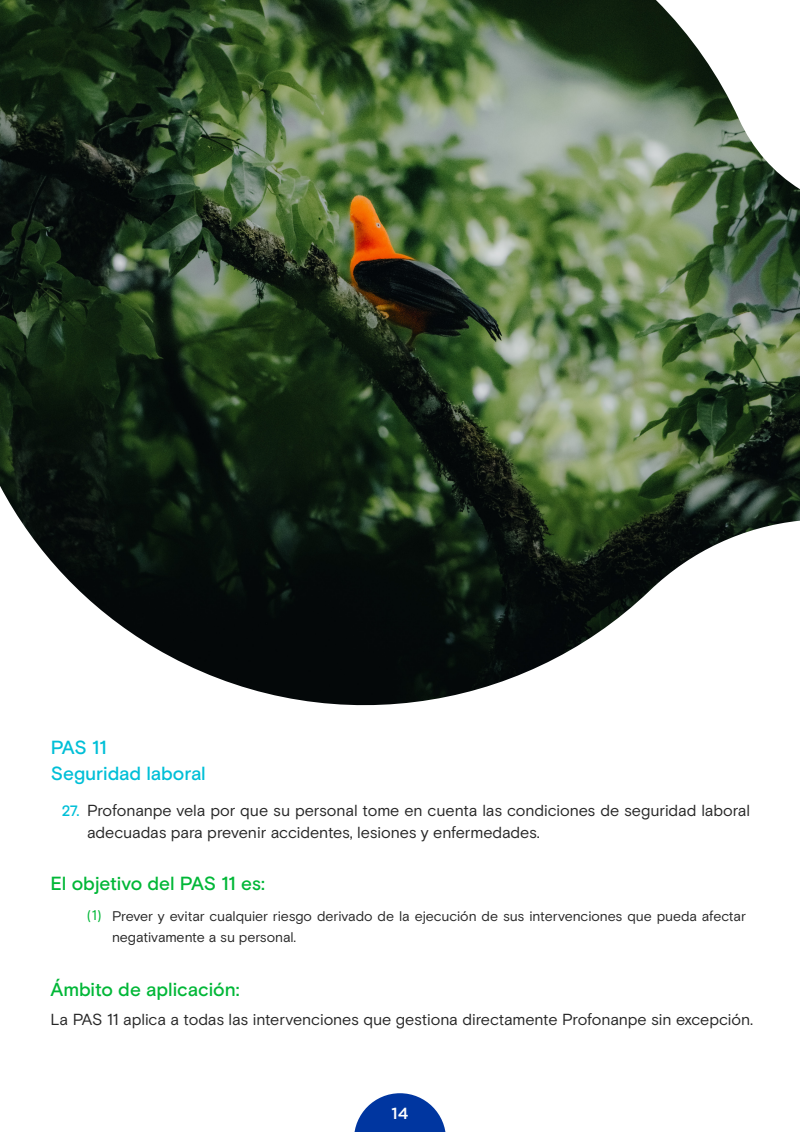
<style>
.page{position:relative;width:800px;height:1132px;background:#fff}
.page>*{position:absolute;margin:0;border:0;box-sizing:border-box;transform-origin:0 0}
.t1{font:500 19px "Basis Grotesque Pro";color:#00b737}
.t2{font:500 19px/26px "Basis Grotesque Pro";letter-spacing:-.005em;color:#00bfd7}
.t3{font:16px/22px "Basis Grotesque Pro";letter-spacing:-.01em;color:#262626}
.t4{font:500 16px "Gotham";color:#fff}
.t5{font:500 15px "Basis Grotesque Pro";color:#00bfd7}
.t6{font:14px/21px "Basis Grotesque Pro";letter-spacing:-.005em;color:#262626}
.t7{font:14px "Basis Grotesque Pro";color:#00b737}
</style>
<div class="page">
<svg style="left:354px;top:1093px;width:92px;height:39px"></svg>
<img style="left:0;top:0;width:800px;height:706px">
<p class="t2" style="left:51px;top:734px;width:157px">PAS 11<br>Seguridad laboral</p>
<p class="t3" style="left:87px;top:799px;width:665px">Profonanpe vela por que su personal tome en cuenta las condiciones de seguridad laboral adecuadas para prevenir accidentes, lesiones y enfermedades.</p>
<p class="t5" style="left:62px;top:802px;width:19px">27.</p>
<p class="t1" style="left:50px;top:872px;width:216px">El objetivo del PAS 11 es:</p>
<p class="t7" style="left:87px;top:907px;width:16px">(1)</p>
<p class="t6" style="left:112px;top:905px;width:635px">Prever y evitar cualquier riesgo derivado de la ejecución de sus intervenciones que pueda afectar negativamente a su personal.</p>
<p class="t1" style="left:50px;top:978px;width:191px">Ámbito de aplicación:</p>
<p class="t3" style="left:50px;top:1008px;width:704px">La PAS 11 aplica a todas las intervenciones que gestiona directamente Profonanpe sin excepción.</p>
<p class="t4" style="left:391px;top:1102px;width:19px">14</p>
</div>
